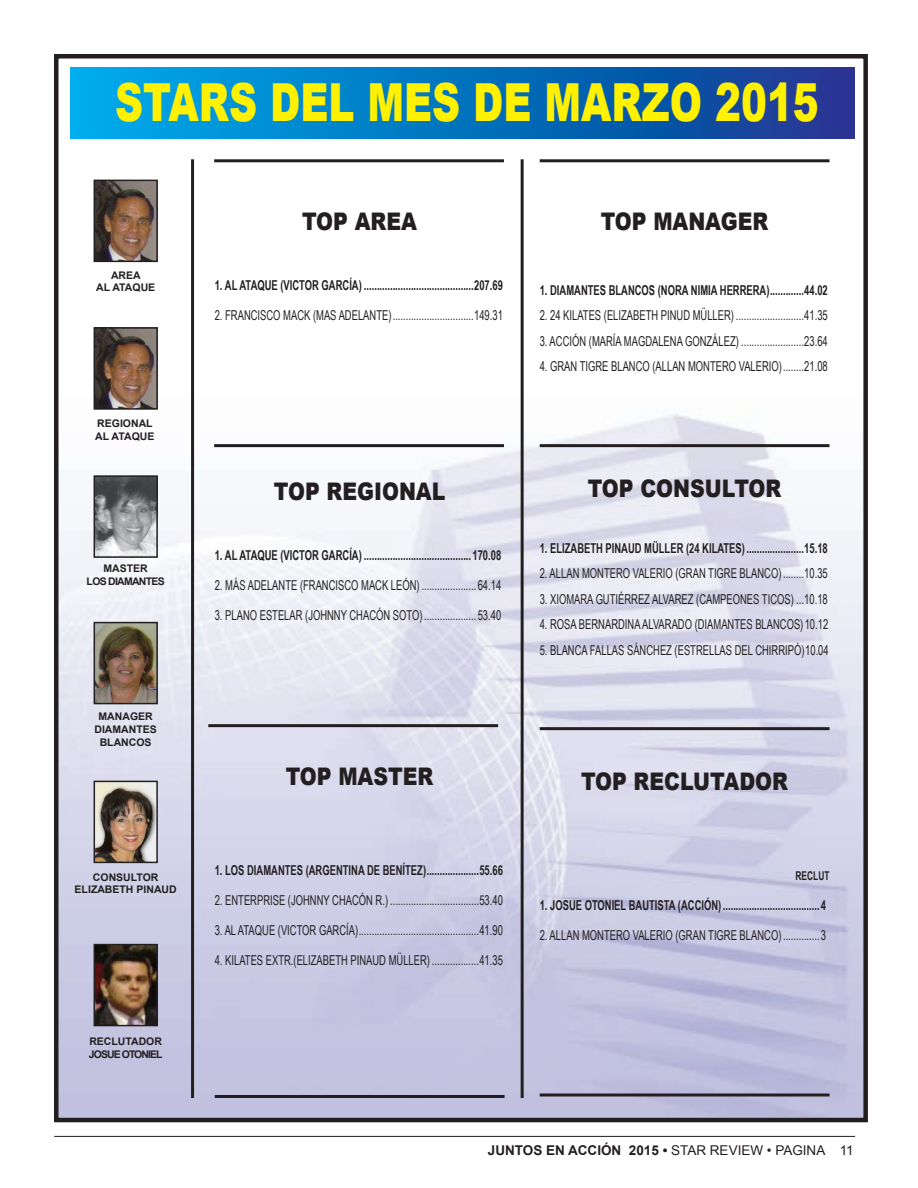
<style>
.page{position:relative;width:918px;height:1188px;background:#fff}
.page>*{position:absolute;margin:0;border:0;box-sizing:border-box;transform-origin:0 0}
.t1{font:900 52.5px "Arial";color:#fff101;scale:.74 1}
.t2{font:900 24.3px "Arial";color:#231f20;scale:.84 1}
.t3{font:13.65px "Arial Narrow";color:#231f20;scale:.84 1}
.t4{font:700 13.65px "Arial Narrow";color:#231f20;scale:.84 1}
.t5{font:700 13.5px "Arial";color:#231f20}
.t6{font:700 12.15px "Arial Narrow";color:#231f20;scale:.84 1}
.t7{font:700 10.5px/12.6px "Arial";color:#231f20;text-align:center}
.t8{font:700 10.5px/12.6px "Arial";letter-spacing:-.09em;color:#231f20}
.t9{font:700 10.5px/12.6px "Arial";letter-spacing:-.07em;color:#231f20;text-align:center}
.s1{font-weight:400}
</style>
<div class="page">
<hr style="left:54px;top:1136px;width:801px;height:1px;background:#231f20">
<img style="left:59px;top:159px;width:804px;height:958px">
<div style="left:54px;top:54px;width:814px;height:1068px;border:4px solid #231f20"></div>
<svg style="left:70px;top:68px;width:785px;height:71px;background:#0671bd"></svg>
<hr style="left:191px;top:159px;width:3px;height:939px;background:#231f20">
<hr style="left:521px;top:159px;width:3px;height:939px;background:#231f20">
<hr style="left:214px;top:159px;width:290px;height:3px;background:#231f20">
<hr style="left:214px;top:444px;width:290px;height:3px;background:#231f20">
<hr style="left:208px;top:724px;width:290px;height:3px;background:#231f20">
<hr style="left:540px;top:727px;width:290px;height:3px;background:#231f20">
<hr style="left:540px;top:444px;width:290px;height:3px;background:#231f20">
<hr style="left:540px;top:159px;width:290px;height:3px;background:#231f20">
<hr style="left:540px;top:1094px;width:290px;height:2px;background:#231f20">
<hr style="left:215px;top:1095px;width:290px;height:3px;background:#231f20">
<img style="left:97px;top:330px;width:58px;height:77px">
<div style="left:94px;top:327px;width:64px;height:83px;border:2px solid #231f20"></div>
<img style="left:97px;top:183px;width:58px;height:76px">
<div style="left:94px;top:180px;width:64px;height:82px;border:2px solid #231f20"></div>
<img style="left:97px;top:478px;width:58px;height:77px">
<div style="left:94px;top:475px;width:64px;height:83px;border:2px solid #231f20"></div>
<img style="left:97px;top:625px;width:58px;height:76px">
<div style="left:94px;top:622px;width:64px;height:82px;border:2px solid #231f20"></div>
<img style="left:97px;top:784px;width:58px;height:76px">
<div style="left:94px;top:781px;width:64px;height:82px;border:2px solid #231f20"></div>
<img style="left:97px;top:947px;width:58px;height:76px">
<div style="left:94px;top:944px;width:64px;height:82px;border:2px solid #231f20"></div>
<h1 class="t1" style="left:115px;top:64px;width:953px">STARS DEL MES DE MARZO 2015</h1>
<p class="t7" style="left:96px;top:269px;width:61px">AREA<br>AL ATAQUE</p>
<p class="t7" style="left:95px;top:417px;width:61px;text-align:left">REGIONAL<br>AL ATAQUE</p>
<p class="t9" style="left:87px;top:562px;width:80px">MASTER<br>LOS DIAMANTES</p>
<p class="t7" style="left:94px;top:711px;width:64px">MANAGER<br>DIAMANTES<br>BLANCOS</p>
<p class="t7" style="left:75px;top:871px;width:104px">CONSULTOR<br>ELIZABETH PINAUD</p>
<p class="t8" style="left:89px;top:1036px;width:75px">RECLUTADOR<br>JOSUE OTONIEL</p>
<h2 class="t2" style="left:302px;top:204px;width:138px">TOP AREA</h2>
<p class="t4" style="left:215px;top:275px;width:345px">1. AL ATAQUE (VICTOR GARCÍA) ..........................................207.69</p>
<p class="t3" style="left:215px;top:305px;width:345px">2. FRANCISCO MACK (MAS ADELANTE)...............................149.31</p>
<h2 class="t2" style="left:601px;top:204px;width:201px">TOP MANAGER</h2>
<p class="t4" style="left:540px;top:280px;width:345px">1. DIAMANTES BLANCOS (NORA NIMIA HERRERA).............44.02</p>
<p class="t3" style="left:540px;top:305px;width:345px">2. 24 KILATES (ELIZABETH PINUD MÜLLER) ..........................41.35</p>
<p class="t3" style="left:540px;top:331px;width:345px">3. ACCIÓN (MARÍA MAGDALENA GONZÁLEZ) ........................23.64</p>
<p class="t3" style="left:540px;top:356px;width:345px">4. GRAN TIGRE BLANCO (ALLAN MONTERO VALERIO)........21.08</p>
<h2 class="t2" style="left:274px;top:474px;width:205px">TOP REGIONAL</h2>
<p class="t4" style="left:215px;top:545px;width:343px">1. AL ATAQUE (VICTOR GARCÍA) .........................................170.08</p>
<p class="t3" style="left:215px;top:575px;width:343px">2. MÁS ADELANTE (FRANCISCO MACK LEÓN) .....................64.14</p>
<p class="t3" style="left:215px;top:605px;width:343px">3. PLANO ESTELAR (JOHNNY CHACÓN SOTO) ....................53.40</p>
<h2 class="t2" style="left:588px;top:471px;width:232px">TOP CONSULTOR</h2>
<p class="t4" style="left:540px;top:538px;width:345px">1. ELIZABETH PINAUD MÜLLER (24 KILATES)......................15.18</p>
<p class="t3" style="left:540px;top:563px;width:345px">2. ALLAN MONTERO VALERIO (GRAN TIGRE BLANCO) ........10.35</p>
<p class="t3" style="left:540px;top:589px;width:345px">3. XIOMARA GUTIÉRREZ ALVAREZ (CAMPEONES TICOS) ...10.18</p>
<p class="t3" style="left:540px;top:614px;width:345px">4. ROSA BERNARDINA ALVARADO (DIAMANTES BLANCOS)10.12</p>
<p class="t3" style="left:540px;top:640px;width:346px">5. BLANCA FALLAS SÁNCHEZ (ESTRELLAS DEL CHIRRIPÓ)10.04</p>
<h2 class="t2" style="left:286px;top:759px;width:177px">TOP MASTER</h2>
<p class="t4" style="left:215px;top:860px;width:345px">1. LOS DIAMANTES (ARGENTINA DE BENÍTEZ)....................55.66</p>
<p class="t3" style="left:215px;top:890px;width:345px">2. ENTERPRISE (JOHNNY CHACÓN R.) ..................................53.40</p>
<p class="t3" style="left:215px;top:920px;width:345px">3. AL ATAQUE (VICTOR GARCÍA)..............................................41.90</p>
<p class="t3" style="left:215px;top:950px;width:345px">4. KILATES EXTR.(ELIZABETH PINAUD MÜLLER) ..................41.35</p>
<h2 class="t2" style="left:581px;top:763px;width:248px">TOP RECLUTADOR</h2>
<p class="t6" style="left:796px;top:866px;width:42px">RECLUT</p>
<p class="t4" style="left:540px;top:895px;width:343px">1. JOSUE OTONIEL BAUTISTA (ACCIÓN).....................................4</p>
<p class="t3" style="left:540px;top:925px;width:343px">2. ALLAN MONTERO VALERIO (GRAN TIGRE BLANCO) ..............3</p>
<p class="t5" style="left:488px;top:1142px;width:367px">JUNTOS EN ACCIÓN 2015 • <span class="s1">STAR REVIEW • PAGINA 11</span></p>
</div>
